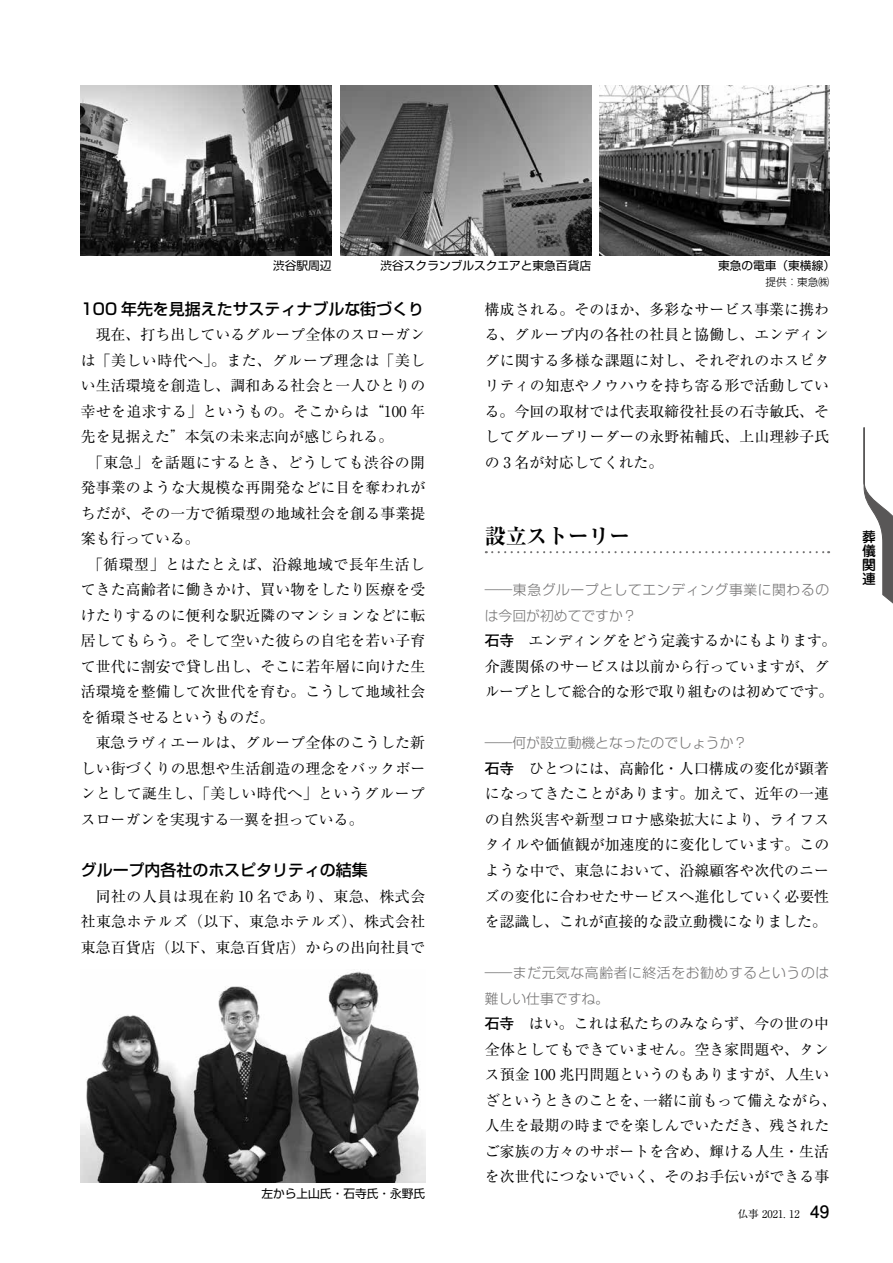
<style>
.page{position:relative;width:893px;height:1263px;background:#fff}
.page>*{position:absolute;margin:0;border:0;box-sizing:border-box;transform-origin:0 0}
.t1{font:700 expanded 21.3px "Ryumin Pro";letter-spacing:-.025em;color:#000}
.t2{font:500 15.9px "Shin Go Pro";color:#000}
.t3{font:14.85px/25.5px "Ryumin Pro";letter-spacing:.005em;color:#000;text-align:justify}
.t4{font:14.85px/25.5px "Ryumin Pro";letter-spacing:-.015em;color:#000}
.t5{font:14.85px "Ryumin Pro";letter-spacing:.03em;color:#000}
.t6{font:14.85px "Ryumin Pro";letter-spacing:.025em;color:#000}
.t7{font:14.85px "Ryumin Pro";letter-spacing:.035em;color:#000}
.t8{font:300 13.8px/25.5px "Shin Go Pro";letter-spacing:.04em;color:#727171}
.t9{font:300 13.8px "Shin Go Pro";color:#727171}
.t10{font:500 13.8px/13.8px "Jun 34 Pro";color:#000;text-align:justify}
.t11{font:11.7px "Shin Go Pro";color:#000}
.t12{font:10.65px "Ryumin Pro";color:#000}
.t13{font:300 10.65px "Shin Go Pro";color:#000}
.s1{font-family:"Futo Go B101 Pro";font-weight:700}
.s2{font-family:"Futo Go B101 Pro";font-weight:700;font-size:16.95px}
</style>
<div class="page">
<svg style="left:863px;top:427px;width:30px;height:177px"></svg>
<img style="left:81px;top:971px;width:344px;height:211px">
<svg style="left:486px;top:551px;width:343px;height:2px"></svg>
<img style="left:81px;top:85px;width:251px;height:170px">
<img style="left:340px;top:85px;width:251px;height:170px">
<img style="left:600px;top:85px;width:229px;height:170px">
<p class="t11" style="left:273px;top:256px;width:60px">渋谷駅周辺</p>
<p class="t11" style="left:381px;top:256px;width:212px">渋谷スクランブルスクエアと東急百貨店</p>
<p class="t11" style="left:718px;top:256px;width:118px">東急の電車（東横線）</p>
<p class="t2" style="left:81px;top:296px;width:345px">100 年先を見据えたサスティナブルな街づくり</p>
<p class="t3" style="left:96px;top:321px;width:331px">現在、打ち出しているグループ全体のスローガン</p>
<p class="t7" style="left:81px;top:348px;width:346px">は「美しい時代へ」。また、グループ理念は「美し</p>
<p class="t3" style="left:81px;top:372px;width:346px">い生活環境を創造し、調和ある社会と一人ひとりの</p>
<p class="t6" style="left:81px;top:399px;width:346px">幸せを追求する」というもの。そこからは“100 年</p>
<p class="t3" style="left:81px;top:423px;width:314px">先を見据えた”本気の未来志向が感じられる。</p>
<p class="t5" style="left:88px;top:450px;width:338px">「東急」を話題にするとき、どうしても渋谷の開</p>
<p class="t3" style="left:81px;top:474px;width:346px">発事業のような大規模な再開発などに目を奪われが</p>
<p class="t3" style="left:81px;top:499px;width:346px">ちだが、その一方で循環型の地域社会を創る事業提</p>
<p class="t3" style="left:81px;top:525px;width:121px">案も行っている。</p>
<p class="t5" style="left:88px;top:553px;width:338px">「循環型」とはたとえば、沿線地域で長年生活し</p>
<p class="t3" style="left:81px;top:576px;width:346px">てきた高齢者に働きかけ、買い物をしたり医療を受</p>
<p class="t3" style="left:81px;top:601px;width:346px">けたりするのに便利な駅近隣のマンションなどに転</p>
<p class="t3" style="left:81px;top:627px;width:346px">居してもらう。そして空いた彼らの自宅を若い子育</p>
<p class="t3" style="left:81px;top:652px;width:346px">て世代に割安で貸し出し、そこに若年層に向けた生</p>
<p class="t3" style="left:81px;top:678px;width:346px">活環境を整備して次世代を育む。こうして地域社会</p>
<p class="t3" style="left:81px;top:703px;width:195px">を循環させるというものだ。</p>
<p class="t3" style="left:96px;top:729px;width:331px">東急ラヴィエールは、グループ全体のこうした新</p>
<p class="t3" style="left:81px;top:754px;width:346px">しい街づくりの思想や生活創造の理念をバックボー</p>
<p class="t5" style="left:81px;top:782px;width:346px">ンとして誕生し、「美しい時代へ」というグループ</p>
<p class="t3" style="left:81px;top:805px;width:284px">スローガンを実現する一翼を担っている。</p>
<p class="t2" style="left:81px;top:857px;width:289px">グループ内各社のホスピタリティの結集</p>
<p class="t3" style="left:81px;top:882px;width:346px;text-indent:15px">同社の人員は現在約 10 名であり、東急、株式会社東急ホテルズ（以下、東急ホテルズ）、株式会社東急百貨店（以下、東急百貨店）からの出向社員で</p>
<p class="t11" style="left:261px;top:1184px;width:165px">左から上山氏・石寺氏・永野氏</p>
<p class="t13" style="left:765px;top:273px;width:65px">提供：東急㈱</p>
<p class="t3" style="left:485px;top:295px;width:346px">構成される。そのほか、多彩なサービス事業に携わる、グループ内の各社の社員と協働し、エンディングに関する多様な課題に対し、それぞれのホスピタリティの知恵やノウハウを持ち寄る形で活動している。今回の取材では代表取締役社長の石寺敏氏、そしてグループリーダーの永野祐輔氏、上山理紗子氏の 3 名が対応してくれた。</p>
<h1 class="t1" style="left:485px;top:520px;width:147px">設立ストーリー</h1>
<p class="t8" style="left:485px;top:576px;width:346px">――東急グループとしてエンディング事業に関わるのは今回が初めてですか？</p>
<p class="t4" style="left:485px;top:627px;width:353px"><span class="s1">石寺</span> エンディングをどう定義するかにもよります。介護関係のサービスは以前から行っていますが、グループとして総合的な形で取り組むのは初めてです。</p>
<p class="t9" style="left:485px;top:732px;width:264px">――何が設立動機となったのでしょうか？</p>
<p class="t3" style="left:485px;top:755px;width:346px"><span class="s1">石寺</span> ひとつには、高齢化・人口構成の変化が顕著になってきたことがあります。加えて、近年の一連の自然災害や新型コロナ感染拡大により、ライフスタイルや価値観が加速度的に変化しています。このような中で、東急において、沿線顧客や次代のニーズの変化に合わせたサービスへ進化していく必要性を認識し、これが直接的な設立動機になりました。</p>
<p class="t8" style="left:485px;top:958px;width:346px">――まだ元気な高齢者に終活をお勧めするというのは難しい仕事ですね。</p>
<p class="t3" style="left:485px;top:1010px;width:353px;text-align:left"><span class="s1">石寺</span> はい。これは私たちのみならず、今の世の中全体としてもできていません。空き家問題や、タンス預金 100 兆円問題というのもありますが、人生いざというときのことを、一緒に前もって備えながら、人生を最期の時までを楽しんでいただき、残されたご家族の方々のサポートを含め、輝ける人生・生活を次世代につないでいく、そのお手伝いができる事</p>
<p class="t12" style="left:737px;top:1206px;width:93px">仏事 2021. 12 <span class="s2">49</span></p>
<p class="t10" style="left:862px;top:529px;width:15px">葬儀関連</p>
</div>
